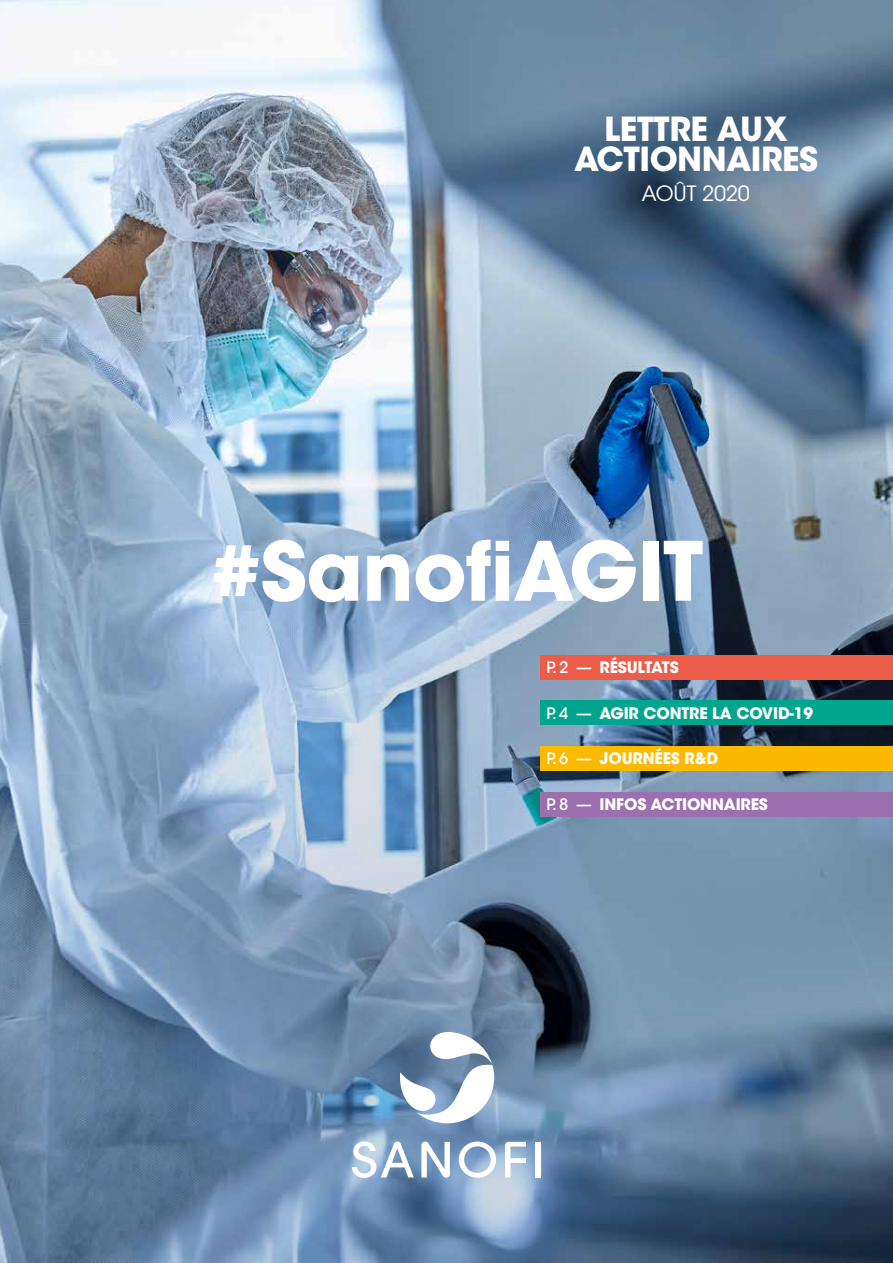
<style>
.page{position:relative;width:893px;height:1263px;background:#fff}
.page>*{position:absolute;margin:0;border:0;box-sizing:border-box;transform-origin:0 0}
.t1{font:700 81px "ITC Avant Garde Std";letter-spacing:-.01em;color:#fff}
.t2{font:700 33px/30px "ITC Avant Garde Std";letter-spacing:-.015em;color:#fff;text-align:center}
.t3{font:21px "ITC Avant Garde Std";letter-spacing:-.01em;color:#fff}
.t4{font:700 15.75px "ITC Avant Garde Std";letter-spacing:-.01em;color:#fff}
.s1{font-weight:500}
</style>
<div class="page">
<img style="left:0;top:6px;width:893px;height:1257px">
<svg style="left:400px;top:1032px;width:94px;height:91px"></svg>
<div style="left:536px;top:1142px;width:5px;height:35px;background:#fff"></div>
<svg style="left:459px;top:1141px;width:37px;height:37px"></svg>
<svg style="left:505px;top:1142px;width:21px;height:35px"></svg>
<svg style="left:421px;top:1141px;width:29px;height:37px"></svg>
<svg style="left:352px;top:1141px;width:62px;height:37px"></svg>
<div style="left:540px;top:655px;width:353px;height:24px;background:#eb5d48"></div>
<div style="left:540px;top:701px;width:353px;height:24px;background:#00a58d"></div>
<div style="left:540px;top:746px;width:353px;height:25px;background:#fbba00"></div>
<div style="left:540px;top:792px;width:353px;height:24px;background:#9c6fae"></div>
<h1 class="t2" style="left:574px;top:113px;width:245px">LETTRE AUX<br>ACTIONNAIRES</h1>
<p class="t3" style="left:642px;top:180px;width:109px">AOÛT 2020</p>
<h2 class="t1" style="left:211px;top:518px;width:494px">#SanofiAGIT</h2>
<p class="t4" style="left:546px;top:657px;width:134px"><span class="s1">P. 2 —</span> RÉSULTATS</p>
<p class="t4" style="left:546px;top:703px;width:268px"><span class="s1">P. 4 —</span> AGIR CONTRE LA COVID-19</p>
<p class="t4" style="left:546px;top:748px;width:173px"><span class="s1">P. 6 —</span> JOURNÉES R&amp;D</p>
<p class="t4" style="left:546px;top:794px;width:223px"><span class="s1">P. 8 —</span> INFOS ACTIONNAIRES</p>
</div>
